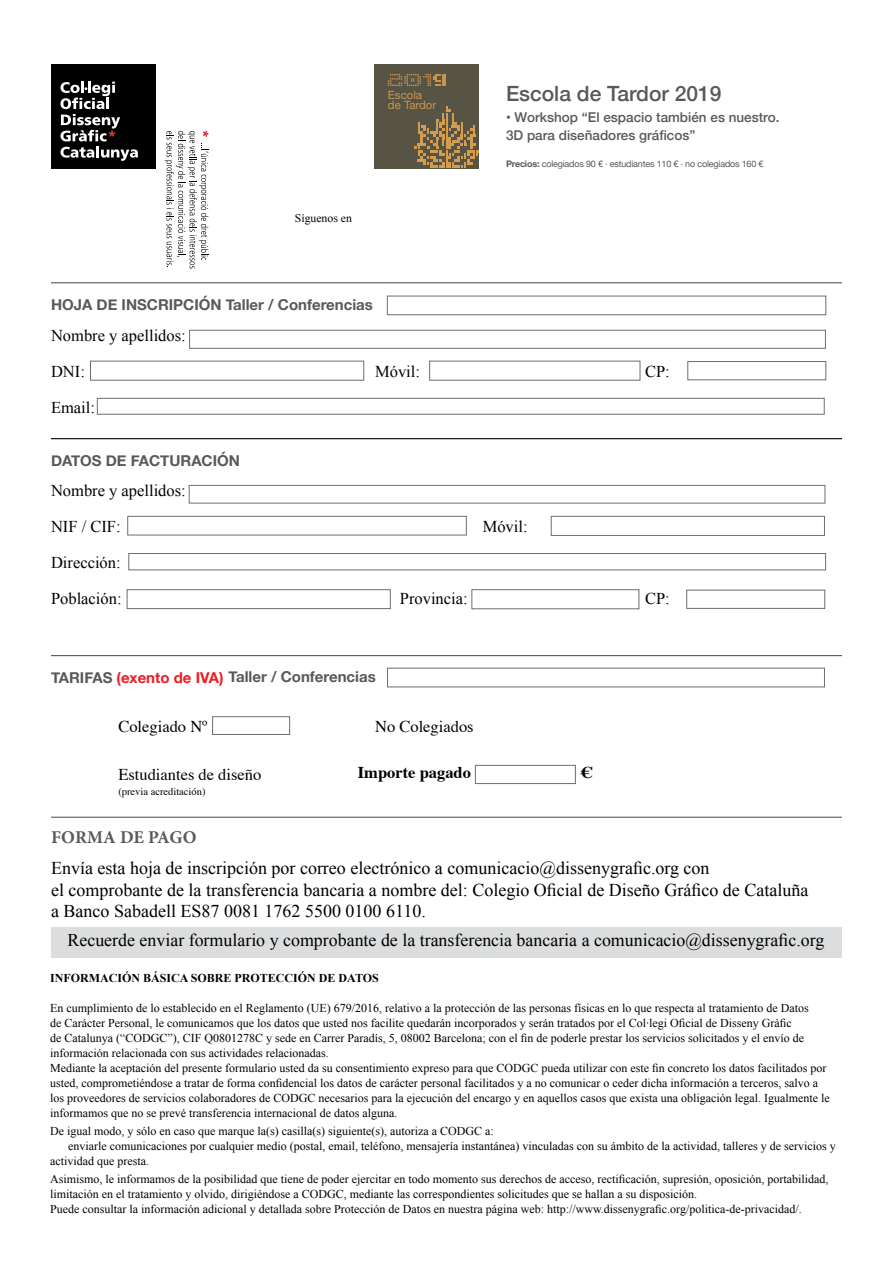
<style>
.page{position:relative;width:893px;height:1263px;background:#fff}
.page>*{position:absolute;margin:0;border:0;box-sizing:border-box;transform-origin:0 0}
.t1{font:500 21px "Helvetica Neue";color:#58595b}
.t2{font:18px/21.6px "Times New Roman";color:#000}
.t3{font:700 18px "Minion Pro";letter-spacing:.005em;color:#58595b}
.t4{font:17.85px "Times New Roman";color:#000}
.t5{font:16.5px/36px "Times New Roman";color:#000}
.t6{font:16.5px "Times";color:#000}
.t7{font:700 16.5px "Times";color:#000}
.t8{font:700 15px "Helvetica Neue";color:#58595b}
.t9{font:500 13.5px/18px "Helvetica Neue";color:#58595b}
.t10{font:12px/15px "Times New Roman";color:#000}
.t11{font:700 12px "Times New Roman";color:#000}
.t12{font:11.7px "Times New Roman";color:#000}
.t13{font:11.4px/10.4px "Helvetica Neue LT Std";color:#c9954d}
.t14{font:10.5px "Times";color:#000}
.t15{font:9px "Helvetica Neue";letter-spacing:-.02em;color:#58595b}
.s1{font-family:"Ibarra Real";font-weight:400}
.s2{font-weight:700}
.s3{color:#ed1d24}
</style>
<div class="page">
<div style="left:189px;top:330px;width:637px;height:19px;border:1px solid #6d6e71"></div>
<div style="left:387px;top:296px;width:439px;height:19px;border:1px solid #6d6e71"></div>
<div style="left:90px;top:361px;width:274px;height:20px;border:1px solid #6d6e71"></div>
<div style="left:475px;top:765px;width:101px;height:19px;border:1px solid #6d6e71"></div>
<div style="left:212px;top:716px;width:78px;height:19px;border:1px solid #6d6e71"></div>
<div style="left:687px;top:361px;width:139px;height:19px;border:1px solid #6d6e71"></div>
<hr style="left:51px;top:282px;width:791px;height:1px;background:#58595b">
<hr style="left:51px;top:438px;width:791px;height:1px;background:#000">
<hr style="left:51px;top:655px;width:791px;height:1px;background:#58595b">
<hr style="left:51px;top:817px;width:791px;height:1px;background:#58595b">
<svg style="left:165px;top:131px;width:43px;height:138px"></svg>
<div style="left:51px;top:928px;width:791px;height:30px;background:#dcddde"></div>
<div style="left:429px;top:361px;width:211px;height:20px;border:1px solid #6d6e71"></div>
<div style="left:97px;top:398px;width:728px;height:17px;border:1px solid #6d6e71"></div>
<div style="left:189px;top:485px;width:636px;height:18px;border:1px solid #6d6e71"></div>
<div style="left:127px;top:516px;width:340px;height:19px;border:1px solid #6d6e71"></div>
<div style="left:128px;top:553px;width:698px;height:17px;border:1px solid #6d6e71"></div>
<div style="left:551px;top:516px;width:274px;height:20px;border:1px solid #6d6e71"></div>
<div style="left:127px;top:589px;width:264px;height:20px;border:1px solid #6d6e71"></div>
<div style="left:686px;top:590px;width:139px;height:19px;border:1px solid #6d6e71"></div>
<div style="left:471px;top:589px;width:168px;height:20px;border:1px solid #6d6e71"></div>
<div style="left:387px;top:668px;width:438px;height:19px;border:1px solid #6d6e71"></div>
<div style="left:51px;top:64px;width:104px;height:104px;background:#000"></div>
<svg style="left:61px;top:81px;width:77px;height:80px"></svg>
<div style="left:375px;top:64px;width:104px;height:104px;background:#575446"></div>
<svg style="left:388px;top:74px;width:57px;height:12px"></svg>
<svg style="left:415px;top:107px;width:63px;height:60px"></svg>
<p class="t13" style="left:388px;top:89px;width:50px">Escola de Tardor</p>
<p class="t12" style="left:295px;top:210px;width:59px">Síguenos en</p>
<p class="t8" style="left:51px;top:293px;width:323px">Hoja de inscripción Taller / Conferencias</p>
<h1 class="t1" style="left:506px;top:77px;width:217px">Escola de Tardor 2019</h1>
<p class="t9" style="left:506px;top:107px;width:275px"><span class="s1">•</span> Workshop “El espacio también es nuestro.<br>3D para diseñadores gráficos”</p>
<p class="t15" style="left:506px;top:158px;width:259px"><span class="s2">Precios:</span> colegiados 90 € · estudiantes 110 € · no colegiados 160 €</p>
<h3 class="t5" style="left:51px;top:317px;width:136px">Nombre y apellidos:<br>DNI:</h3>
<h3 class="t5" style="left:51px;top:389px;width:46px">Email:</h3>
<p class="t8" style="left:51px;top:449px;width:190px">Datos de facturación</p>
<h3 class="t5" style="left:51px;top:472px;width:136px">Nombre y apellidos:<br>NIF / CIF:</h3>
<h3 class="t5" style="left:51px;top:544px;width:72px">Dirección:<br>Población:</h3>
<h3 class="t5" style="left:375px;top:353px;width:46px">Móvil:</h3>
<h3 class="t5" style="left:645px;top:353px;width:26px">CP:</h3>
<h3 class="t5" style="left:483px;top:508px;width:46px">Móvil:</h3>
<h3 class="t5" style="left:400px;top:580px;width:69px">Provincia:</h3>
<h3 class="t5" style="left:645px;top:580px;width:26px">CP:</h3>
<p class="t8" style="left:51px;top:665px;width:326px">TarifAs <span class="s3">(exento de IVA)</span> Taller / Conferencias</p>
<h3 class="t6" style="left:118px;top:710px;width:90px">Colegiado Nº</h3>
<h3 class="t6" style="left:118px;top:759px;width:144px">Estudiantes de diseño</h3>
<p class="t14" style="left:118px;top:781px;width:89px">(previa acreditación)</p>
<h2 class="t3" style="left:51px;top:825px;width:147px">FORMA DE PAGO</h2>
<h3 class="t6" style="left:375px;top:711px;width:100px">No Colegiados</h3>
<h3 class="t7" style="left:358px;top:757px;width:115px">Importe pagado</h3>
<h3 class="t7" style="left:580px;top:757px;width:14px">€</h3>
<p class="t2" style="left:51px;top:857px;width:759px">Envía esta hoja de inscripción por correo electrónico a comunicacio@dissenygrafic.org con<br>el comprobante de la transferencia bancaria a nombre del: Colegio Oficial de Diseño Gráfico de Cataluña a Banco Sabadell ES87 0081 1762 5500 0100 6110.</p>
<h3 class="t4" style="left:68px;top:928px;width:758px">Recuerde enviar formulario y comprobante de la transferencia bancaria a comunicacio@dissenygrafic.org</h3>
<p class="t11" style="left:50px;top:969px;width:330px">INFORMACIÓN BÁSICA SOBRE PROTECCIÓN DE DATOS</p>
<p class="t10" style="left:50px;top:1000px;width:781px">En cumplimiento de lo establecido en el Reglamento (UE) 679/2016, relativo a la protección de las personas físicas en lo que respecta al tratamiento de Datos<br>de Carácter Personal, le comunicamos que los datos que usted nos facilite quedarán incorporados y serán tratados por el Col·legi Oficial de Disseny Gràfic<br>de Catalunya (“CODGC”), CIF Q0801278C y sede en Carrer Paradís, 5, 08002 Barcelona; con el fin de poderle prestar los servicios solicitados y el envío de información relacionada con sus actividades relacionadas.<br>Mediante la aceptación del presente formulario usted da su consentimiento expreso para que CODGC pueda utilizar con este fin concreto los datos facilitados por usted, comprometiéndose a tratar de forma confidencial los datos de carácter personal facilitados y a no comunicar o ceder dicha información a terceros, salvo a los proveedores de servicios colaboradores de CODGC necesarios para la ejecución del encargo y en aquellos casos que exista una obligación legal. Igualmente le informamos que no se prevé transferencia internacional de datos alguna.</p>
<p class="t10" style="left:50px;top:1123px;width:445px">De igual modo, y sólo en caso que marque la(s) casilla(s) siguiente(s), autoriza a CODGC a:</p>
<p class="t10" style="left:68px;top:1138px;width:769px">enviarle comunicaciones por cualquier medio (postal, email, teléfono, mensajería instantánea) vinculadas con su ámbito de la actividad, talleres y de servicios y</p>
<p class="t10" style="left:50px;top:1153px;width:100px">actividad que presta.</p>
<p class="t10" style="left:50px;top:1171px;width:780px">Asimismo, le informamos de la posibilidad que tiene de poder ejercitar en todo momento sus derechos de acceso, rectificación, supresión, oposición, portabilidad, limitación en el tratamiento y olvido, dirigiéndose a CODGC, mediante las correspondientes solicitudes que se hallan a su disposición.<br>Puede consultar la información adicional y detallada sobre Protección de Datos en nuestra página web: http://www.dissenygrafic.org/politica-de-privacidad/.</p>
</div>
